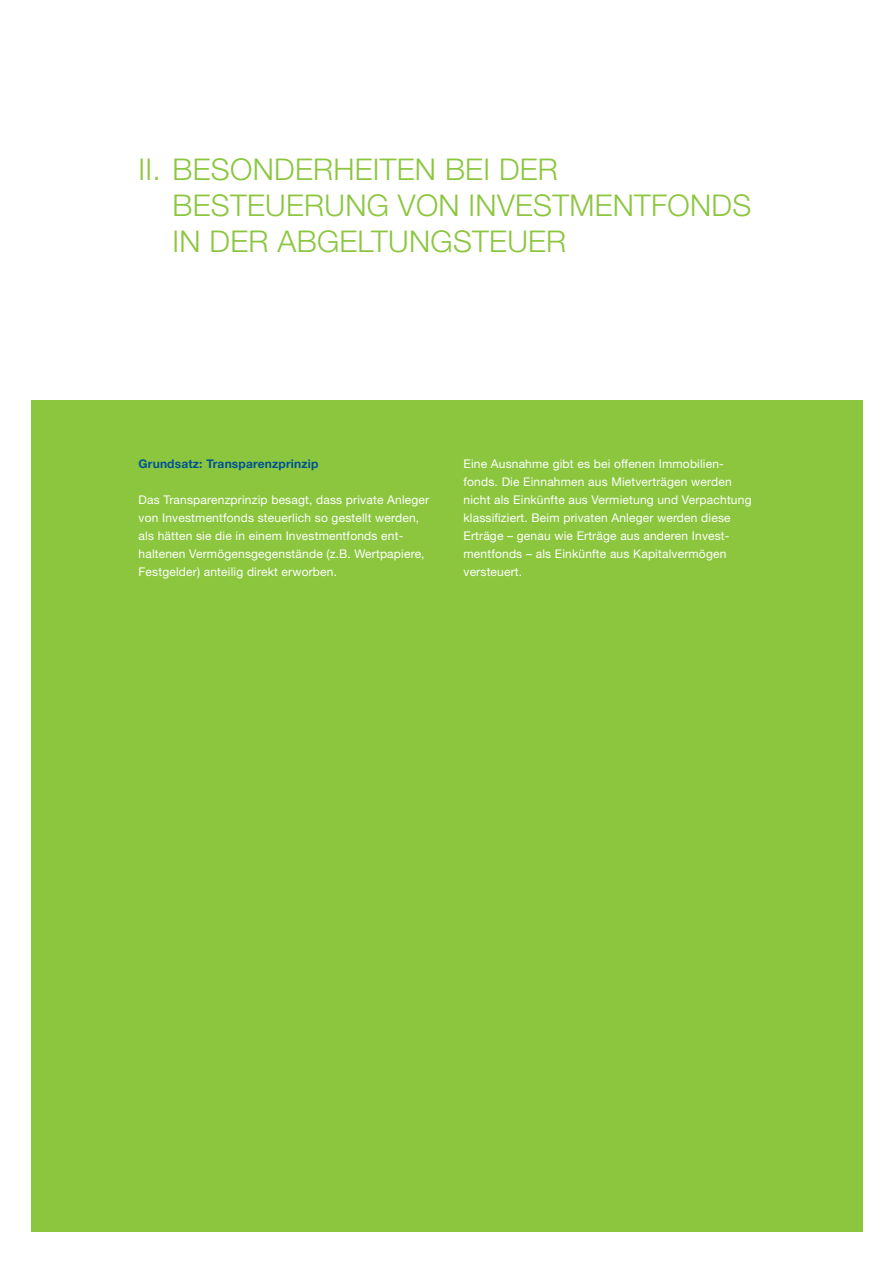
<style>
.page{position:relative;width:893px;height:1263px;background:#fff}
.page>*{position:absolute;margin:0;border:0;box-sizing:border-box;transform-origin:0 0}
.t1{font:300 30px/36px "Helvetica Neue LT Std";letter-spacing:.01em;color:#8bc63e}
.t2{font:12px/18px "Helvetica Neue LT Std";letter-spacing:.015em;color:#fff}
.t3{font:700 12px "Helvetica Neue LT Std";letter-spacing:.015em;color:#005392}
</style>
<div class="page">
<div style="left:31px;top:400px;width:831px;height:832px;background:#8bc63e"></div>
<h1 class="t1" style="left:173px;top:151px;width:580px;text-indent:-34px">II. BESONDERHEITEN BEI DER<br>BESTEUERUNG VON INVESTMENTFONDS<br>IN DER ABGELTUNGSTEUER</h1>
<p class="t3" style="left:139px;top:456px;width:181px">Grundsatz: Transparenzprinzip</p>
<p class="t2" style="left:139px;top:491px;width:292px">Das Transparenzprinzip besagt, dass private Anleger von Investmentfonds steuerlich so gestellt werden, als hätten sie die in einem Investmentfonds ent&shy;haltenen Vermögensgegenstände (z.B. Wertpapiere, Festgelder) anteilig direkt erworben.</p>
<p class="t2" style="left:463px;top:455px;width:290px">Eine Ausnahme gibt es bei offenen Immobilien&shy;fonds. Die Einnahmen aus Mietverträgen werden nicht als Einkünfte aus Vermietung und Verpachtung klassifiziert. Beim privaten Anleger werden diese Erträge – genau wie Erträge aus anderen Invest&shy;mentfonds – als Einkünfte aus Kapitalvermögen versteuert.</p>
</div>
